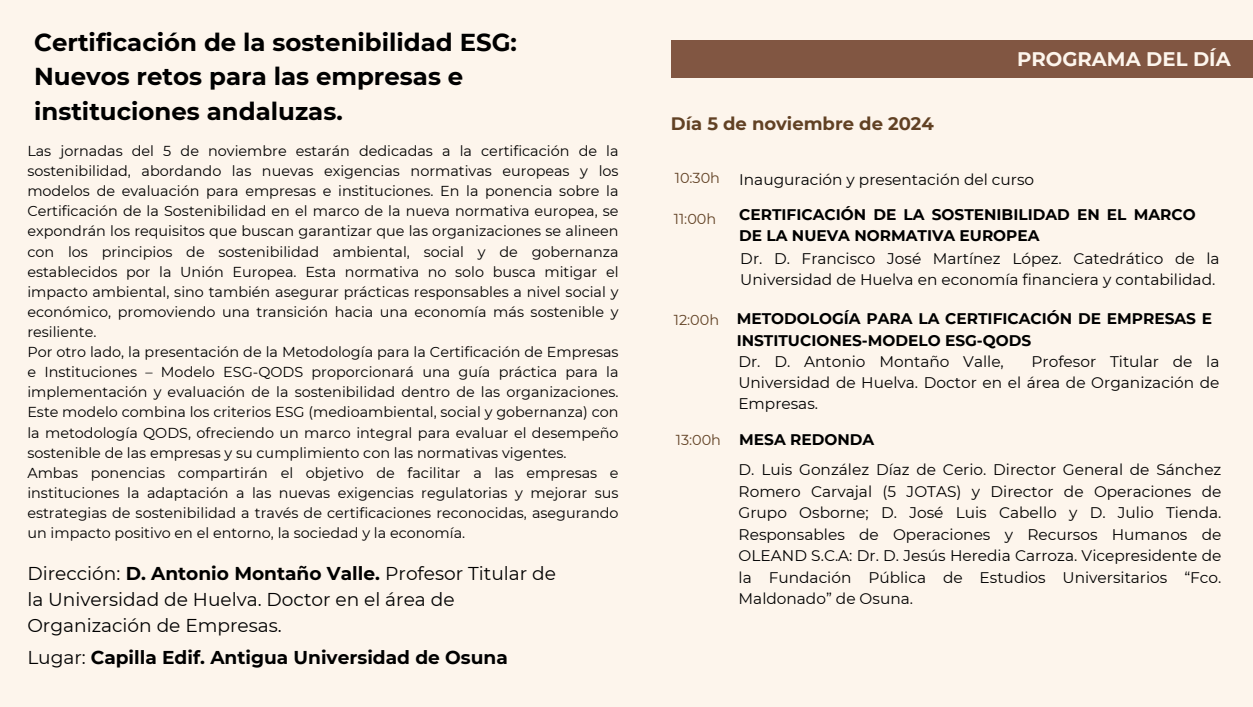
<style>
.page{position:relative;width:1253px;height:707px;background:#fff}
.page>*{position:absolute;margin:0;border:0;box-sizing:border-box;transform-origin:0 0}
.t1{font:700 24.44px/34.2px "Montserrat";color:#000}
.t2{font:700 19.64px "Montserrat";color:#fdf5ec}
.t3{font:18.56px/25.8px "Montserrat";color:#000}
.t4{font:700 18.56px "Montserrat";color:#000}
.t5{font:700 18px "Montserrat";color:#614124}
.t6{font:15.36px/21.5px "Montserrat";color:#000;text-align:justify}
.t7{font:700 15.36px/21.3px "Montserrat";color:#000}
.t8{font:14.44px "Montserrat";color:#614124}
.t9{font:14.4px/20.1px "Montserrat";color:#000;text-align:justify}
.s1{font-weight:700}
.s2{font-weight:400}
.s3{font-size:14.44px;color:#614124}
</style>
<div class="page">
<div style="left:0;top:0;width:1253px;height:706px;background:#fdf5ec"></div>
<div style="left:671px;top:40px;width:582px;height:38px;background:#815642"></div>
<h4 class="t1" style="left:34px;top:25px;width:484px">Certificación de la sostenibilidad ESG:<br>Nuevos retos para las empresas e instituciones andaluzas.</h4>
<h1 class="t9" style="left:27px;top:141px;width:593px">Las jornadas del 5 de noviembre estarán dedicadas a la certificación de la sostenibilidad, abordando las nuevas exigencias normativas europeas y los modelos de evaluación para empresas e instituciones. En la ponencia sobre la Certificación de la Sostenibilidad en el marco de la nueva normativa europea, se expondrán los requisitos que buscan garantizar que las organizaciones se alineen con los principios de sostenibilidad ambiental, social y de gobernanza establecidos por la Unión Europea. Esta normativa no solo busca mitigar el impacto ambiental, sino también asegurar prácticas responsables a nivel social y económico, promoviendo una transición hacia una economía más sostenible y resiliente.</h1>
<p class="t9" style="left:27px;top:342px;width:593px">Por otro lado, la presentación de la Metodología para la Certificación de Empresas e Instituciones – Modelo ESG-QODS proporcionará una guía práctica para la implementación y evaluación de la sostenibilidad dentro de las organizaciones.<br>Este modelo combina los criterios ESG (medioambiental, social y gobernanza) con la metodología QODS, ofreciendo un marco integral para evaluar el desempeño sostenible de las empresas y su cumplimiento con las normativas vigentes.</p>
<p class="t9" style="left:27px;top:462px;width:593px">Ambas ponencias compartirán el objetivo de facilitar a las empresas e instituciones la adaptación a las nuevas exigencias regulatorias y mejorar sus estrategias de sostenibilidad a través de certificaciones reconocidas, asegurando un impacto positivo en el entorno, la sociedad y la economía.</p>
<h4 class="t3" style="left:27px;top:560px;width:530px">Dirección: <span class="s1">D. Antonio Montaño Valle.</span> Profesor Titular de la Universidad de Huelva. Doctor en el área de<br>Organización de Empresas.</h4>
<h2 class="t4" style="left:27px;top:646px;width:482px"><span class="s2">Lugar:</span> Capilla Edif. Antigua Universidad de Osuna</h2>
<h3 class="t5" style="left:671px;top:113px;width:265px">Día 5 de noviembre de 2024</h3>
<p class="t2" style="left:1017px;top:46px;width:215px">PROGRAMA DEL DÍA</p>
<p class="t6" style="left:675px;top:168px;width:361px"><span class="s3">10:30h</span> Inauguración y presentación del curso</p>
<p class="t8" style="left:674px;top:210px;width:44px">11:00h</p>
<p class="t8" style="left:674px;top:311px;width:47px">12:00h</p>
<h5 class="t7" style="left:739px;top:204px;width:458px">CERTIFICACIÓN DE LA SOSTENIBILIDAD EN EL MARCO<br>DE LA NUEVA NORMATIVA EUROPEA</h5>
<h5 class="t6" style="left:740px;top:248px;width:481px;line-height:21.3px">Dr. D. Francisco José Martínez López. Catedrático de la<br>Universidad de Huelva en economía financiera y contabilidad.</h5>
<p class="t7" style="left:737px;top:308px;width:477px">METODOLOGÍA PARA LA CERTIFICACIÓN DE EMPRESAS E<br>INSTITUCIONES-MODELO ESG-QODS</p>
<p class="t6" style="left:738px;top:350px;width:483px;line-height:21.3px;text-indent:293px">Profesor Titular de la Universidad de Huelva. Doctor en el área de Organización de Empresas.</p>
<p class="t6" style="left:738px;top:350px;width:267px">Dr. D. Antonio Montaño Valle,</p>
<p class="t8" style="left:676px;top:430px;width:47px">13:00h</p>
<h5 class="t7" style="left:739px;top:429px;width:136px">MESA REDONDA</h5>
<p class="t6" style="left:739px;top:459px;width:484px">D. Luis González Díaz de Cerio. Director General de Sánchez Romero Carvajal (5 JOTAS) y Director de Operaciones de Grupo Osborne; D. José Luis Cabello y D. Julio Tienda.<br>Responsables de Operaciones y Recursos Humanos de OLEAND S.C.A: Dr. D. Jesús Heredia Carroza. Vicepresidente de la Fundación Pública de Estudios Universitarios “Fco.<br>Maldonado” de Osuna.</p>
</div>
